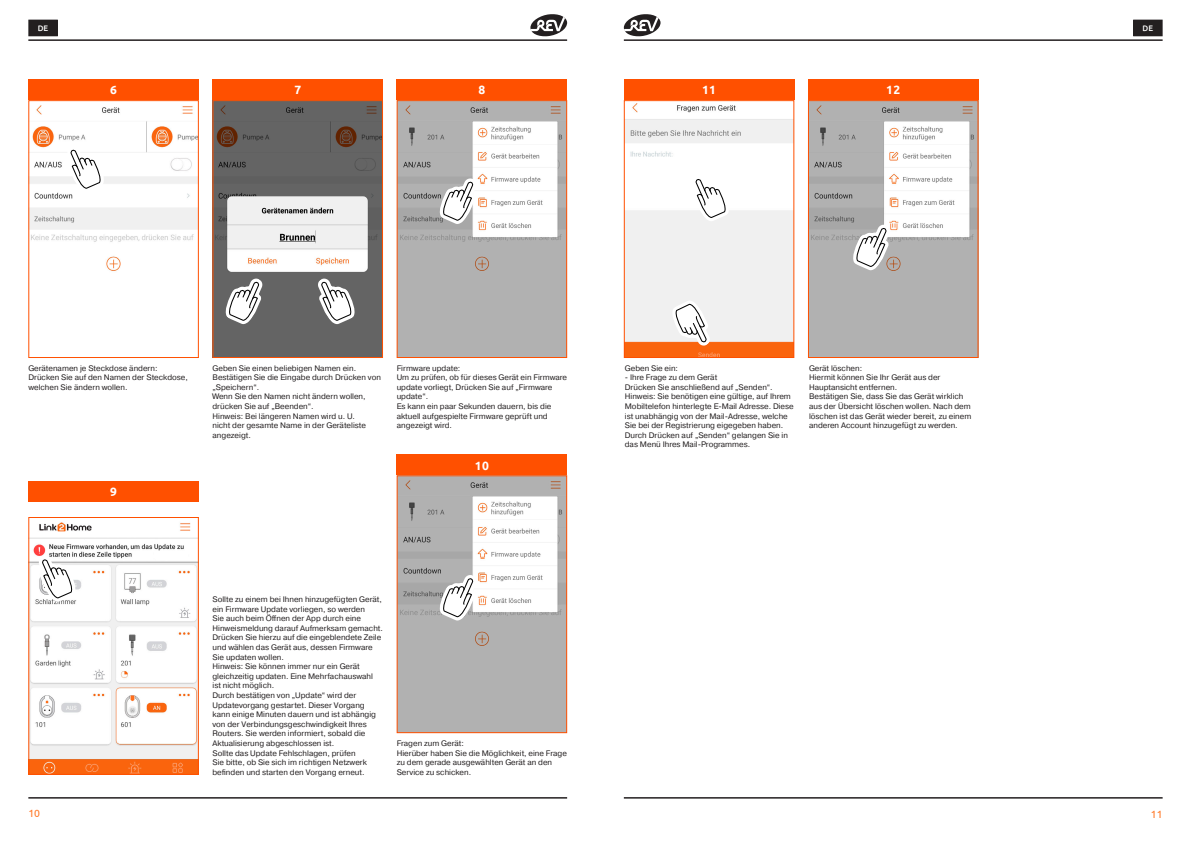
<style>
.page{position:relative;width:1191px;height:842px;background:#fff}
.page>*{position:absolute;margin:0;border:0;box-sizing:border-box;transform-origin:0 0}
.t1{font:700 12px "Ubuntu";color:#fff}
.t2{font:10.5px "Ubuntu";color:#ff7826}
.t3{font:8px/9.6px "Pragmatica";color:#231f20}
.t4{font:500 8px "Ubuntu";color:#fff}
</style>
<div class="page">
<hr style="left:28px;top:39px;width:539px;height:2px;background:#231f20">
<hr style="left:624px;top:39px;width:538px;height:2px;background:#231f20">
<hr style="left:28px;top:797px;width:539px;height:2px;background:#231f20">
<hr style="left:624px;top:797px;width:538px;height:2px;background:#231f20">
<svg style="left:530px;top:14px;width:37px;height:22px"></svg>
<svg style="left:624px;top:14px;width:36px;height:22px"></svg>
<div style="left:29px;top:20px;width:28px;height:16px;background:#231f20"></div>
<div style="left:28px;top:20px;width:30px;height:16px;border:1px solid #231f20"></div>
<div style="left:1133px;top:20px;width:29px;height:16px;background:#231f20"></div>
<img style="left:30px;top:105px;width:167px;height:166px">
<div style="left:28px;top:100px;width:171px;height:258px;border:1px solid #ff5000"></div>
<img style="left:214px;top:102px;width:167px;height:254px">
<div style="left:212px;top:100px;width:171px;height:258px;border:1px solid #ff5000"></div>
<img style="left:30px;top:522px;width:167px;height:251px">
<div style="left:28px;top:517px;width:171px;height:258px;border:1px solid #ff5000"></div>
<div style="left:28px;top:79px;width:171px;height:21px;background:#ff5000"></div>
<div style="left:28px;top:481px;width:171px;height:21px;background:#ff5000"></div>
<div style="left:212px;top:79px;width:171px;height:21px;background:#ff5000"></div>
<img style="left:626px;top:103px;width:166px;height:253px">
<div style="left:624px;top:100px;width:170px;height:258px;border:1px solid #ff5000"></div>
<img style="left:810px;top:102px;width:166px;height:254px">
<div style="left:808px;top:100px;width:170px;height:258px;border:1px solid #ff5000"></div>
<div style="left:624px;top:79px;width:170px;height:21px;background:#ff5000"></div>
<div style="left:808px;top:79px;width:170px;height:21px;background:#ff5000"></div>
<img style="left:399px;top:102px;width:166px;height:254px">
<div style="left:397px;top:100px;width:170px;height:258px;border:1px solid #ff5000"></div>
<div style="left:397px;top:79px;width:170px;height:21px;background:#ff5000"></div>
<svg style="left:218px;top:274px;width:49px;height:54px"></svg>
<svg style="left:313px;top:274px;width:49px;height:54px"></svg>
<svg style="left:62px;top:142px;width:49px;height:54px"></svg>
<svg style="left:432px;top:174px;width:49px;height:54px"></svg>
<img style="left:399px;top:477px;width:166px;height:254px">
<div style="left:397px;top:475px;width:170px;height:258px;border:1px solid #ff5000"></div>
<div style="left:397px;top:454px;width:170px;height:21px;background:#ff5000"></div>
<svg style="left:432px;top:570px;width:49px;height:54px"></svg>
<svg style="left:34px;top:551px;width:49px;height:54px"></svg>
<svg style="left:846px;top:220px;width:48px;height:54px"></svg>
<svg style="left:687px;top:171px;width:49px;height:54px"></svg>
<svg style="left:668px;top:297px;width:47px;height:54px"></svg>
<p class="t4" style="left:38px;top:23px;width:12px">DE</p>
<p class="t4" style="left:1142px;top:23px;width:12px">DE</p>
<h1 class="t1" style="left:110px;top:83px;width:8px">6</h1>
<h1 class="t1" style="left:294px;top:83px;width:8px">7</h1>
<h1 class="t1" style="left:478px;top:83px;width:8px">8</h1>
<h1 class="t1" style="left:702px;top:83px;width:15px">11</h1>
<h1 class="t1" style="left:886px;top:83px;width:15px">12</h1>
<p class="t3" style="left:28px;top:363px;width:161px">Gerätenamen je Steckdose ändern:<br>Drücken Sie auf den Namen der Steckdose, welchen Sie ändern wollen.</p>
<p class="t3" style="left:212px;top:363px;width:170px">Geben Sie einen beliebigen Namen ein.<br>Bestätigen Sie die Eingabe durch Drücken von „Speichern“.<br>Wenn Sie den Namen nicht ändern wollen, drücken Sie auf „Beenden“.<br>Hinweis: Bei längeren Namen wird u. U.<br>nicht der gesamte Name in der Geräteliste angezeigt.</p>
<h1 class="t1" style="left:110px;top:484px;width:8px">9</h1>
<p class="t3" style="left:397px;top:363px;width:172px">Firmware update:<br>Um zu prüfen, ob für dieses Gerät ein Firmware update vorliegt, Drücken Sie auf „Firmware update“.<br>Es kann ein paar Sekunden dauern, bis die aktuell aufgespielte Firmware geprüft und angezeigt wird.</p>
<h1 class="t1" style="left:475px;top:458px;width:15px">10</h1>
<p class="t3" style="left:212px;top:595px;width:172px">Sollte zu einem bei Ihnen hinzugefügten Gerät, ein Firmware Update vorliegen, so werden<br>Sie auch beim Öffnen der App durch eine Hinweismeldung darauf Aufmerksam gemacht.<br>Drücken Sie hierzu auf die eingeblendete Zeile und wählen das Gerät aus, dessen Firmware Sie updaten wollen.<br>Hinweis: Sie können immer nur ein Gerät gleichzeitig updaten. Eine Mehrfachauswahl ist nicht möglich.<br>Durch bestätigen von „Update“ wird der Updatevorgang gestartet. Dieser Vorgang kann einige Minuten dauern und ist abhängig von der Verbindungsgeschwindigkeit Ihres Routers. Sie werden informiert, sobald die Aktualisierung abgeschlossen ist.<br>Sollte das Update Fehlschlagen, prüfen<br>Sie bitte, ob Sie sich im richtigen Netzwerk befinden und starten den Vorgang erneut.</p>
<p class="t3" style="left:397px;top:739px;width:172px">Fragen zum Gerät:<br>Hierüber haben Sie die Möglichkeit, eine Frage zu dem gerade ausgewählten Gerät an den<br>Service zu schicken.</p>
<p class="t3" style="left:625px;top:363px;width:55px">Geben Sie ein:</p>
<p class="t3" style="left:625px;top:373px;width:170px">- Ihre Frage zu dem Gerät<br>Drücken Sie anschließend auf „Senden“.<br>Hinweis: Sie benötigen eine gültige, auf Ihrem Mobiltelefon hinterlegte E-Mail Adresse. Diese ist unabhängig von der Mail-Adresse, welche Sie bei der Registrierung eigegeben haben.<br>Durch Drücken auf „Senden“ gelangen Sie in das Menü Ihres Mail-Programmes.</p>
<p class="t3" style="left:809px;top:363px;width:164px">Gerät löschen:<br>Hiermit können Sie Ihr Gerät aus der Hauptansicht entfernen.<br>Bestätigen Sie, dass Sie das Gerät wirklich aus der Übersicht löschen wollen. Nach dem löschen ist das Gerät wieder bereit, zu einem anderen Account hinzugefügt zu werden.</p>
<h2 class="t2" style="left:28px;top:807px;width:13px">10</h2>
<h2 class="t2" style="left:1150px;top:807px;width:13px">11</h2>
</div>
